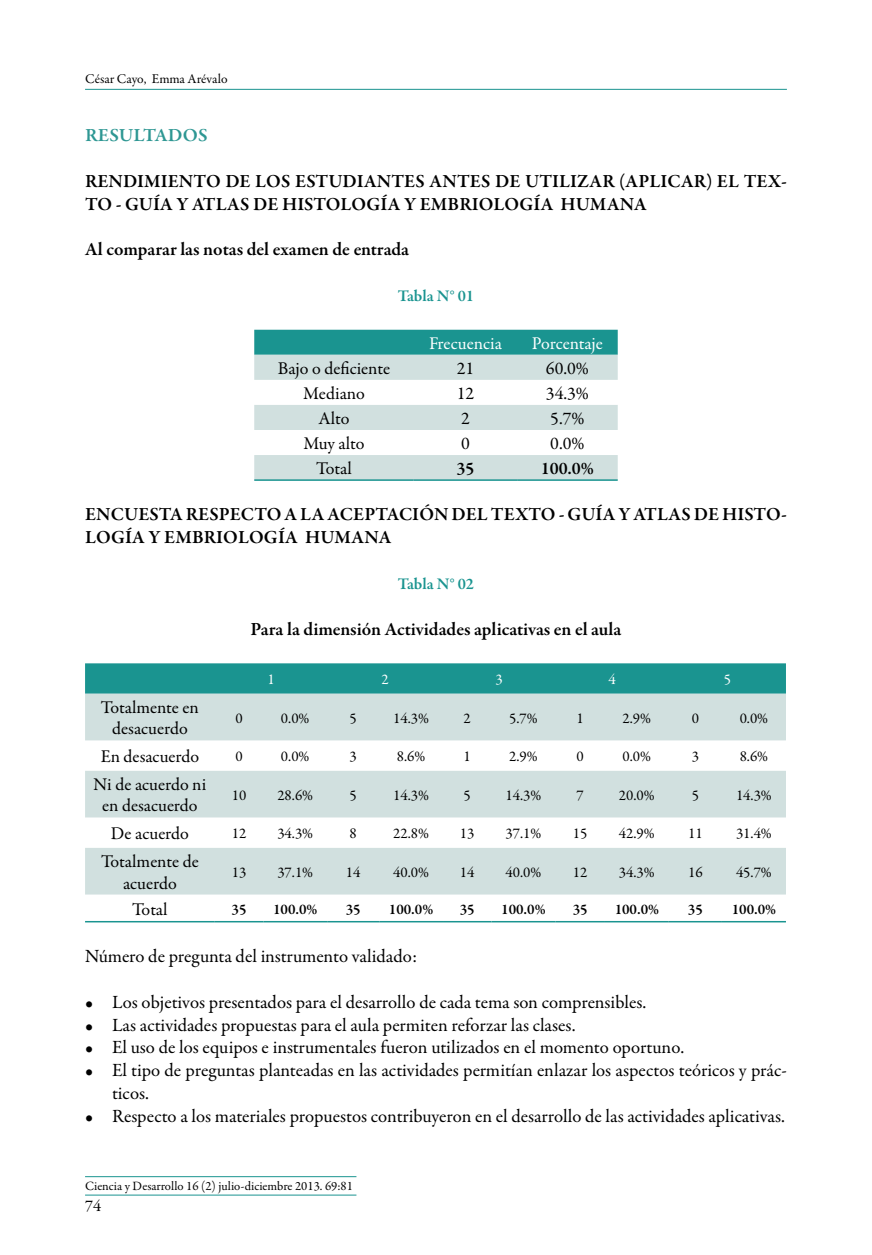
<style>
.page{position:relative;width:872px;height:1255px;background:#fff}
.page>*{position:absolute;margin:0;border:0;box-sizing:border-box;transform-origin:0 0}
.t1{font:18.75px/22.8px "Garamond Premr Pro";color:#000}
.t2{font:600 18.75px/22.8px "Garamond Premr Pro";color:#000}
.t3{font:600 18.75px "Garamond Premr Pro";letter-spacing:.01em;color:#2e9793}
.t4{font:18px/21.6px "Garamond Premr Pro";color:#000;text-align:center}
.t5{font:18px "Garamond Premr Pro";color:#fff}
.t6{font:600 18px "Garamond Premr Pro";color:#000}
.t7{font:600 16.5px "Garamond Premr Pro";color:#1a9490}
.t8{font:16.5px "Garamond Premr Pro";color:#000}
.t9{font:15px "Garamond Premr Pro";color:#000}
.t10{font:600 15px "Garamond Premr Pro";color:#000}
.t11{font:15px "Garamond Premr Pro";color:#fff}
.t12{font:13.5px "Garamond Premr Pro";letter-spacing:-.005em;color:#000}
.t13{font:12.75px "Garamond Premr Pro";color:#000}
</style>
<div class="page">
<hr style="left:85px;top:89px;width:702px;height:1px;background:#1a9490">
<hr style="left:85px;top:1194px;width:271px;height:1px;background:#1a9490">
<hr style="left:85px;top:1176px;width:271px;height:1px;background:#1a9490">
<div style="left:254px;top:330px;width:363px;height:25px;background:#1a9490"></div>
<svg style="left:254px;top:355px;width:363px;height:124px;fill:#d1e0df"></svg>
<hr style="left:254px;top:479px;width:160px;height:2px;background:#1a9490">
<hr style="left:414px;top:479px;width:103px;height:2px;background:#1a9490">
<hr style="left:517px;top:479px;width:100px;height:2px;background:#1a9490">
<div style="left:85px;top:663px;width:701px;height:30px;background:#1a9490"></div>
<svg style="left:85px;top:693px;width:701px;height:201px;fill:#d1e0df"></svg>
<hr style="left:85px;top:920px;width:130px;height:2px;background:#1a9490">
<hr style="left:215px;top:920px;width:48px;height:2px;background:#1a9490">
<hr style="left:263px;top:920px;width:64px;height:2px;background:#1a9490">
<hr style="left:327px;top:920px;width:52px;height:2px;background:#1a9490">
<hr style="left:379px;top:920px;width:64px;height:2px;background:#1a9490">
<hr style="left:443px;top:920px;width:48px;height:2px;background:#1a9490">
<hr style="left:491px;top:920px;width:64px;height:2px;background:#1a9490">
<hr style="left:555px;top:920px;width:50px;height:2px;background:#1a9490">
<hr style="left:605px;top:920px;width:64px;height:2px;background:#1a9490">
<hr style="left:669px;top:920px;width:53px;height:2px;background:#1a9490">
<hr style="left:722px;top:920px;width:64px;height:2px;background:#1a9490">
<p class="t12" style="left:85px;top:71px;width:144px">César Cayo, Emma Arévalo</p>
<p class="t3" style="left:85px;top:124px;width:124px">RESULTADOS</p>
<p class="t2" style="left:85px;top:170px;width:703px">RENDIMIENTO DE LOS ESTUDIANTES ANTES DE UTILIZAR (APLICAR) EL TEX-<br>TO - GUÍA Y ATLAS DE HISTOLOGÍA Y EMBRIOLOGÍA HUMANA</p>
<p class="t2" style="left:85px;top:238px;width:325px">Al comparar las notas del examen de entrada</p>
<p class="t7" style="left:398px;top:286px;width:78px">Tabla N° 01</p>
<p class="t5" style="left:429px;top:332px;width:74px">Frecuencia</p>
<p class="t5" style="left:532px;top:332px;width:73px">Porcentaje</p>
<p class="t4" style="left:278px;top:358px;width:114px">Bajo o deficiente</p>
<p class="t4" style="left:456px;top:358px;width:19px">21</p>
<p class="t4" style="left:546px;top:358px;width:44px">60.0%</p>
<p class="t4" style="left:303px;top:383px;width:63px">Mediano</p>
<p class="t4" style="left:456px;top:383px;width:19px">12</p>
<p class="t4" style="left:546px;top:383px;width:44px">34.3%</p>
<p class="t4" style="left:318px;top:408px;width:32px">Alto</p>
<p class="t4" style="left:461px;top:408px;width:10px">2</p>
<p class="t4" style="left:550px;top:408px;width:36px">5.7%</p>
<p class="t4" style="left:303px;top:433px;width:63px">Muy alto</p>
<p class="t4" style="left:461px;top:433px;width:10px">0</p>
<p class="t4" style="left:550px;top:433px;width:36px">0.0%</p>
<p class="t4" style="left:316px;top:458px;width:37px">Total</p>
<p class="t6" style="left:456px;top:457px;width:19px">35</p>
<p class="t6" style="left:541px;top:457px;width:55px">100.0%</p>
<p class="t2" style="left:85px;top:503px;width:703px">ENCUESTA RESPECTO A LA ACEPTACIÓN DEL TEXTO - GUÍA Y ATLAS DE HISTO-<br>LOGÍA Y EMBRIOLOGÍA HUMANA</p>
<p class="t7" style="left:398px;top:573px;width:78px">Tabla N° 02</p>
<p class="t2" style="left:251px;top:617px;width:372px">Para la dimensión Actividades aplicativas en el aula</p>
<p class="t11" style="left:267px;top:670px;width:9px">1</p>
<p class="t11" style="left:381px;top:670px;width:9px">2</p>
<p class="t11" style="left:495px;top:670px;width:9px">3</p>
<p class="t11" style="left:608px;top:670px;width:9px">4</p>
<p class="t11" style="left:723px;top:670px;width:9px">5</p>
<p class="t4" style="left:101px;top:696px;width:99px">Totalmente en desacuerdo</p>
<p class="t9" style="left:235px;top:708px;width:9px">0</p>
<p class="t9" style="left:281px;top:708px;width:30px">0.0%</p>
<p class="t9" style="left:349px;top:708px;width:9px">5</p>
<p class="t9" style="left:393px;top:708px;width:37px">14.3%</p>
<p class="t9" style="left:463px;top:708px;width:9px">2</p>
<p class="t9" style="left:509px;top:708px;width:30px">5.7%</p>
<p class="t9" style="left:576px;top:708px;width:9px">1</p>
<p class="t9" style="left:622px;top:708px;width:30px">2.9%</p>
<p class="t9" style="left:691px;top:708px;width:9px">0</p>
<p class="t9" style="left:739px;top:708px;width:30px">0.0%</p>
<p class="t4" style="left:101px;top:746px;width:100px">En desacuerdo</p>
<p class="t9" style="left:235px;top:747px;width:9px">0</p>
<p class="t9" style="left:281px;top:747px;width:30px">0.0%</p>
<p class="t9" style="left:349px;top:747px;width:9px">3</p>
<p class="t9" style="left:397px;top:747px;width:30px">8.6%</p>
<p class="t9" style="left:463px;top:747px;width:9px">1</p>
<p class="t9" style="left:509px;top:747px;width:30px">2.9%</p>
<p class="t9" style="left:576px;top:747px;width:9px">0</p>
<p class="t9" style="left:622px;top:747px;width:30px">0.0%</p>
<p class="t9" style="left:691px;top:747px;width:9px">3</p>
<p class="t9" style="left:739px;top:747px;width:30px">8.6%</p>
<p class="t4" style="left:94px;top:773px;width:114px">Ni de acuerdo ni en desacuerdo</p>
<p class="t9" style="left:232px;top:785px;width:16px">10</p>
<p class="t9" style="left:277px;top:785px;width:37px">28.6%</p>
<p class="t9" style="left:349px;top:785px;width:9px">5</p>
<p class="t9" style="left:393px;top:785px;width:37px">14.3%</p>
<p class="t9" style="left:463px;top:785px;width:9px">5</p>
<p class="t9" style="left:505px;top:785px;width:37px">14.3%</p>
<p class="t9" style="left:576px;top:785px;width:9px">7</p>
<p class="t9" style="left:619px;top:785px;width:37px">20.0%</p>
<p class="t9" style="left:691px;top:785px;width:9px">5</p>
<p class="t9" style="left:736px;top:785px;width:37px">14.3%</p>
<p class="t4" style="left:111px;top:823px;width:80px">De acuerdo</p>
<p class="t9" style="left:232px;top:824px;width:16px">12</p>
<p class="t9" style="left:277px;top:824px;width:37px">34.3%</p>
<p class="t9" style="left:349px;top:824px;width:9px">8</p>
<p class="t9" style="left:393px;top:824px;width:37px">22.8%</p>
<p class="t9" style="left:460px;top:824px;width:16px">13</p>
<p class="t9" style="left:505px;top:824px;width:37px">37.1%</p>
<p class="t9" style="left:573px;top:824px;width:16px">15</p>
<p class="t9" style="left:619px;top:824px;width:37px">42.9%</p>
<p class="t9" style="left:688px;top:824px;width:16px">11</p>
<p class="t9" style="left:736px;top:824px;width:37px">31.4%</p>
<p class="t4" style="left:101px;top:850px;width:99px">Totalmente de acuerdo</p>
<p class="t9" style="left:232px;top:862px;width:16px">13</p>
<p class="t9" style="left:277px;top:862px;width:37px">37.1%</p>
<p class="t9" style="left:346px;top:862px;width:16px">14</p>
<p class="t9" style="left:393px;top:862px;width:37px">40.0%</p>
<p class="t9" style="left:460px;top:862px;width:16px">14</p>
<p class="t9" style="left:505px;top:862px;width:37px">40.0%</p>
<p class="t9" style="left:573px;top:862px;width:16px">12</p>
<p class="t9" style="left:619px;top:862px;width:37px">34.3%</p>
<p class="t9" style="left:688px;top:862px;width:16px">16</p>
<p class="t9" style="left:736px;top:862px;width:37px">45.7%</p>
<p class="t4" style="left:132px;top:898px;width:37px">Total</p>
<p class="t10" style="left:232px;top:899px;width:16px">35</p>
<p class="t10" style="left:273px;top:899px;width:46px">100.0%</p>
<p class="t10" style="left:346px;top:899px;width:16px">35</p>
<p class="t10" style="left:389px;top:899px;width:46px">100.0%</p>
<p class="t10" style="left:460px;top:899px;width:16px">35</p>
<p class="t10" style="left:501px;top:899px;width:46px">100.0%</p>
<p class="t10" style="left:572px;top:899px;width:16px">35</p>
<p class="t10" style="left:614px;top:899px;width:46px">100.0%</p>
<p class="t10" style="left:688px;top:899px;width:16px">35</p>
<p class="t10" style="left:732px;top:899px;width:46px">100.0%</p>
<p class="t1" style="left:85px;top:945px;width:333px">Número de pregunta del instrumento validado:</p>
<p class="t1" style="left:85px;top:990px;width:563px">• Los objetivos presentados para el desarrollo de cada tema son comprensibles.</p>
<p class="t1" style="left:85px;top:1013px;width:492px">• Las actividades propuestas para el aula permiten reforzar las clases.</p>
<p class="t1" style="left:85px;top:1036px;width:600px">• El uso de los equipos e instrumentales fueron utilizados en el momento oportuno.</p>
<p class="t1" style="left:112px;top:1059px;width:676px;text-indent:-27px">• El tipo de preguntas planteadas en las actividades permitían enlazar los aspectos teóricos y prác&shy;ticos.</p>
<p class="t1" style="left:85px;top:1104px;width:701px">• Respecto a los materiales propuestos contribuyeron en el desarrollo de las actividades aplicativas.</p>
<p class="t13" style="left:85px;top:1177px;width:269px">Ciencia y Desarrollo 16 (2) julio-diciembre 2013. 69:81</p>
<p class="t8" style="left:85px;top:1196px;width:18px">74</p>
</div>
